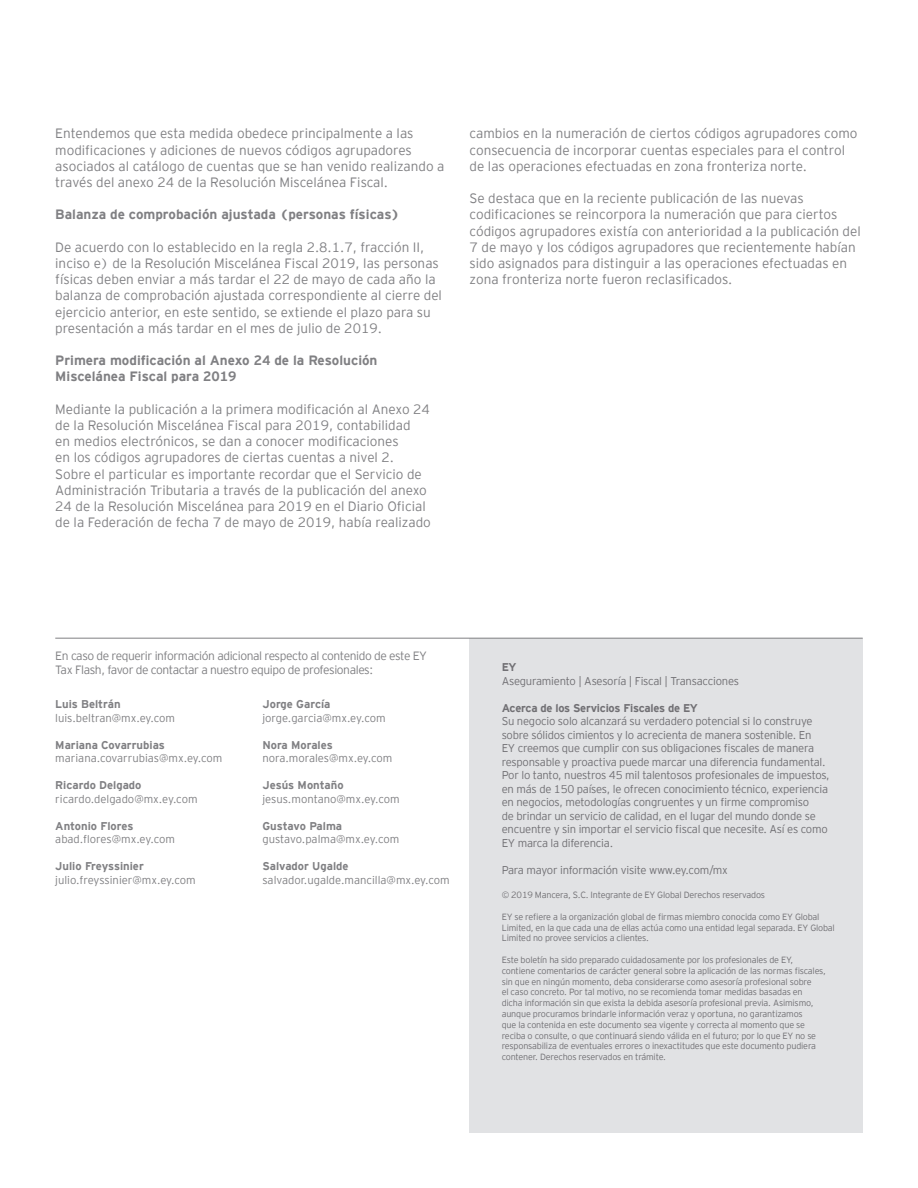
<style>
.page{position:relative;width:918px;height:1188px;background:#fff}
.page>*{position:absolute;margin:0;border:0;box-sizing:border-box;transform-origin:0 0}
.t1{font:300 13.5px/16.2px "EY Interstate";color:#808083}
.t2{font:700 13.5px/16.2px "EY Interstate";color:#808083}
.t3{font:300 12px/14.4px "EY Interstate";letter-spacing:-.035em;color:#808083}
.t4{font:300 11.25px/13.5px "EY Interstate";letter-spacing:-.02em;color:#717074}
.t5{font:300 11.25px "EY Interstate";color:#808083}
.t6{font:700 11.25px "EY Interstate";color:#808083}
.t7{font:700 11.25px "EY Interstate";letter-spacing:-.02em;color:#717074}
.t8{font:300 9px/10.8px "EY Interstate";letter-spacing:-.02em;color:#717074}
</style>
<div class="page">
<div style="left:470px;top:638px;width:393px;height:495px;background:#e1e2e4"></div>
<hr style="left:55px;top:638px;width:808px;height:1px;background:#808083">
<p class="t1" style="left:55px;top:125px;width:391px">Entendemos que esta medida obedece principalmente a las modificaciones y adiciones de nuevos códigos agrupadores asociados al catálogo de cuentas que se han venido realizando a través del anexo 24 de la Resolución Miscelánea Fiscal.</p>
<p class="t2" style="left:55px;top:206px;width:346px">Balanza de comprobación ajustada (personas físicas)</p>
<p class="t1" style="left:55px;top:239px;width:388px">De acuerdo con lo establecido en la regla 2.8.1.7, fracción II, inciso e) de la Resolución Miscelánea Fiscal 2019, las personas físicas deben enviar a más tardar el 22 de mayo de cada año la balanza de comprobación ajustada correspondiente al cierre del ejercicio anterior, en este sentido, se extiende el plazo para su presentación a más tardar en el mes de julio de 2019.</p>
<p class="t2" style="left:55px;top:352px;width:324px">Primera modificación al Anexo 24 de la Resolución<br>Miscelánea Fiscal para 2019</p>
<p class="t1" style="left:55px;top:401px;width:377px">Mediante la publicación a la primera modificación al Anexo 24 de la Resolución Miscelánea Fiscal para 2019, contabilidad<br>en medios electrónicos, se dan a conocer modificaciones<br>en los códigos agrupadores de ciertas cuentas a nivel 2.<br>Sobre el particular es importante recordar que el Servicio de Administración Tributaria a través de la publicación del anexo 24 de la Resolución Miscelánea para 2019 en el Diario Oficial de la Federación de fecha 7 de mayo de 2019, había realizado</p>
<p class="t1" style="left:470px;top:125px;width:389px">cambios en la numeración de ciertos códigos agrupadores como consecuencia de incorporar cuentas especiales para el control de las operaciones efectuadas en zona fronteriza norte.</p>
<p class="t1" style="left:470px;top:190px;width:393px">Se destaca que en la reciente publicación de las nuevas codificaciones se reincorpora la numeración que para ciertos códigos agrupadores existía con anterioridad a la publicación del 7 de mayo y los códigos agrupadores que recientemente habían sido asignados para distinguir a las operaciones efectuadas en zona fronteriza norte fueron reclasificados.</p>
<p class="t3" style="left:55px;top:649px;width:373px">En caso de requerir información adicional respecto al contenido de este EY<br>Tax Flash, favor de contactar a nuestro equipo de profesionales:</p>
<p class="t6" style="left:55px;top:698px;width:67px">Luis Beltrán</p>
<p class="t5" style="left:55px;top:711px;width:121px">luis.beltran@mx.ey.com</p>
<p class="t6" style="left:55px;top:738px;width:111px">Mariana Covarrubias</p>
<p class="t5" style="left:55px;top:752px;width:169px">mariana.covarrubias@mx.ey.com</p>
<p class="t6" style="left:55px;top:779px;width:88px">Ricardo Delgado</p>
<p class="t5" style="left:55px;top:792px;width:144px">ricardo.delgado@mx.ey.com</p>
<p class="t6" style="left:55px;top:819px;width:80px">Antonio Flores</p>
<p class="t5" style="left:55px;top:833px;width:121px">abad.flores@mx.ey.com</p>
<p class="t6" style="left:55px;top:860px;width:90px">Julio Freyssinier</p>
<p class="t5" style="left:55px;top:873px;width:142px">julio.freyssinier@mx.ey.com</p>
<p class="t6" style="left:262px;top:698px;width:70px">Jorge García</p>
<p class="t5" style="left:262px;top:711px;width:125px">jorge.garcia@mx.ey.com</p>
<p class="t6" style="left:262px;top:738px;width:72px">Nora Morales</p>
<p class="t5" style="left:262px;top:752px;width:131px">nora.morales@mx.ey.com</p>
<p class="t6" style="left:262px;top:779px;width:83px">Jesús Montaño</p>
<p class="t5" style="left:262px;top:792px;width:139px">jesus.montano@mx.ey.com</p>
<p class="t6" style="left:262px;top:819px;width:81px">Gustavo Palma</p>
<p class="t5" style="left:262px;top:833px;width:138px">gustavo.palma@mx.ey.com</p>
<p class="t6" style="left:262px;top:860px;width:88px">Salvador Ugalde</p>
<p class="t5" style="left:262px;top:873px;width:189px">salvador.ugalde.mancilla@mx.ey.com</p>
<p class="t7" style="left:502px;top:661px;width:16px">EY</p>
<p class="t4" style="left:502px;top:674px;width:239px">Aseguramiento | Asesoría | Fiscal | Transacciones</p>
<p class="t7" style="left:502px;top:702px;width:198px">Acerca de los Servicios Fiscales de EY</p>
<p class="t4" style="left:502px;top:715px;width:330px">Su negocio solo alcanzará su verdadero potencial si lo construye sobre sólidos cimientos y lo acrecienta de manera sostenible. En<br>EY creemos que cumplir con sus obligaciones fiscales de manera responsable y proactiva puede marcar una diferencia fundamental.<br>Por lo tanto, nuestros 45 mil talentosos profesionales de impuestos, en más de 150 países, le ofrecen conocimiento técnico, experiencia en negocios, metodologías congruentes y un firme compromiso<br>de brindar un servicio de calidad, en el lugar del mundo donde se encuentre y sin importar el servicio fiscal que necesite. Así es como EY marca la diferencia.</p>
<p class="t4" style="left:502px;top:863px;width:228px">Para mayor información visite www.ey.com/mx</p>
<p class="t8" style="left:502px;top:890px;width:265px">© 2019 Mancera, S.C. Integrante de EY Global Derechos reservados</p>
<p class="t8" style="left:502px;top:911px;width:335px">EY se refiere a la organización global de firmas miembro conocida como EY Global<br>Limited, en la que cada una de ellas actúa como una entidad legal separada. EY Global<br>Limited no provee servicios a clientes.</p>
<p class="t8" style="left:502px;top:954px;width:326px">Este boletín ha sido preparado cuidadosamente por los profesionales de EY, contiene comentarios de carácter general sobre la aplicación de las normas fiscales, sin que en ningún momento, deba considerarse como asesoría profesional sobre<br>el caso concreto. Por tal motivo, no se recomienda tomar medidas basadas en dicha información sin que exista la debida asesoría profesional previa. Asimismo, aunque procuramos brindarle información veraz y oportuna, no garantizamos<br>que la contenida en este documento sea vigente y correcta al momento que se reciba o consulte, o que continuará siendo válida en el futuro; por lo que EY no se responsabiliza de eventuales errores o inexactitudes que este documento pudiera contener. Derechos reservados en trámite.</p>
</div>
